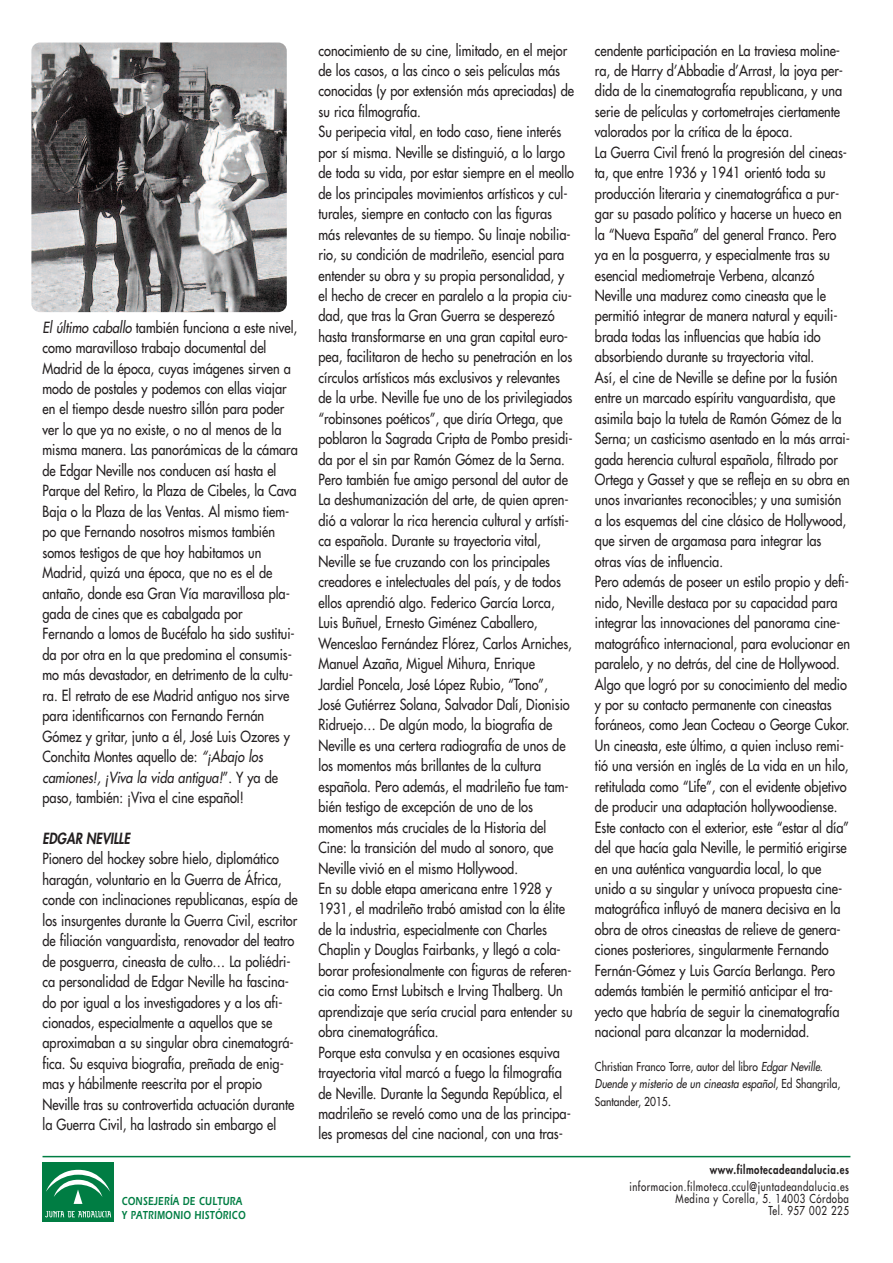
<style>
.page{position:relative;width:893px;height:1263px;background:#fff}
.page>*{position:absolute;margin:0;border:0;box-sizing:border-box;transform-origin:0 0}
.t1{font:15px/20.4px "Futura LT";color:#231f20;scale:.85 1}
.t2{font:italic 800 15px "Futura LT";color:#231f20;scale:.85 1}
.t3{font:12px/16.4px "Futura LT";color:#231f20;scale:.85 1}
.t4{font:12px/12px "Futura LT";letter-spacing:.06em;color:#231f20;text-align:right;scale:.8 1}
.t5{font:12px/14.4px "Erie Black Plain";letter-spacing:.03em;color:#007d43;scale:.75 1}
.t6{font:800 12px "Futura LT";letter-spacing:.06em;color:#231f20;scale:.8 1}
.s1{font-style:italic}
.s2{font-size:14.25px}
</style>
<div class="page">
<hr style="left:43px;top:1156px;width:807px;height:1px;background:#007d43">
<img style="left:32px;top:43px;width:255px;height:269px;border-radius:9px">
<div style="left:43px;top:1162px;width:71px;height:60px;background:#007d43"></div>
<svg style="left:45px;top:1211px;width:66px;height:6px"></svg>
<svg style="left:46px;top:1170px;width:64px;height:34px"></svg>
<p class="t1" style="left:43px;top:317px;width:302px"><span class="s1">El último caballo</span> también funciona a este nivel, como maravilloso trabajo documental del Madrid de la época, cuyas imágenes sirven a modo de postales y podemos con ellas viajar en el tiempo desde nuestro sillón para poder ver lo que ya no existe, o no al menos de la misma manera. Las panorámicas de la cámara de Edgar Neville nos conducen así hasta el Parque del Retiro, la Plaza de Cibeles, la Cava Baja o la Plaza de las Ventas. Al mismo tiem&shy;po que Fernando nosotros mismos también somos testigos de que hoy habitamos un Madrid, quizá una época, que no es el de antaño, donde esa Gran Vía maravillosa pla&shy;gada de cines que es cabalgada por<br>Fernando a lomos de Bucéfalo ha sido sustitui&shy;da por otra en la que predomina el consumis&shy;mo más devastador, en detrimento de la cultu&shy;ra. El retrato de ese Madrid antiguo nos sirve para identificarnos con Fernando Fernán Gómez y gritar, junto a él, José Luis Ozores y Conchita Montes aquello de: <span class="s1">“¡Abajo los camiones!, ¡Viva la vida antigua!</span>”. Y ya de paso, también: ¡Viva el cine español!</p>
<p class="t2" style="left:43px;top:829px;width:104px">EDGAR NEVILLE</p>
<p class="t1" style="left:43px;top:848px;width:302px">Pionero del hockey sobre hielo, diplomático haragán, voluntario en la Guerra de África, conde con inclinaciones republicanas, espía de los insurgentes durante la Guerra Civil, escritor de filiación vanguardista, renovador del teatro de posguerra, cineasta de culto… La poliédri&shy;ca personalidad de Edgar Neville ha fascina&shy;do por igual a los investigadores y a los afi&shy;cionados, especialmente a aquellos que se aproximaban a su singular obra cinematográ&shy;fica. Su esquiva biografía, preñada de enig&shy;mas y hábilmente reescrita por el propio Neville tras su controvertida actuación durante la Guerra Civil, ha lastrado sin embargo el</p>
<p class="t5" style="left:122px;top:1193px;width:167px">CONSEJERÍA DE CULTURA<br>Y PATRIMONIO HISTÓRICO</p>
<p class="t1" style="left:319px;top:40px;width:302px">conocimiento de su cine, limitado, en el mejor de los casos, a las cinco o seis películas más conocidas (y por extensión más apreciadas) de su rica filmografía.<br>Su peripecia vital, en todo caso, tiene interés por sí misma. Neville se distinguió, a lo largo de toda su vida, por estar siempre en el meollo de los principales movimientos artísticos y cul&shy;turales, siempre en contacto con las figuras más relevantes de su tiempo. Su linaje nobilia&shy;rio, su condición de madrileño, esencial para entender su obra y su propia personalidad, y el hecho de crecer en paralelo a la propia ciu&shy;dad, que tras la Gran Guerra se desperezó hasta transformarse en una gran capital euro&shy;pea, facilitaron de hecho su penetración en los círculos artísticos más exclusivos y relevantes de la urbe. Neville fue uno de los privilegiados “robinsones poéticos”, que diría Ortega, que poblaron la Sagrada Cripta de Pombo presidi&shy;da por el sin par Ramón Gómez de la Serna.<br>Pero también fue amigo personal del autor de La deshumanización del arte, de quien apren&shy;dió a valorar la rica herencia cultural y artísti&shy;ca española. Durante su trayectoria vital, Neville se fue cruzando con los principales creadores e intelectuales del país, y de todos ellos aprendió algo. Federico García Lorca, Luis Buñuel, Ernesto Giménez Caballero, Wenceslao Fernández Flórez, Carlos Arniches, Manuel Azaña, Miguel Mihura, Enrique Jardiel Poncela, José López Rubio, “Tono”, José Gutiérrez Solana, Salvador Dalí, Dionisio Ridruejo… De algún modo, la biografía de Neville es una certera radiografía de unos de los momentos más brillantes de la cultura española. Pero además, el madrileño fue tam&shy;bién testigo de excepción de uno de los momentos más cruciales de la Historia del Cine: la transición del mudo al sonoro, que Neville vivió en el mismo Hollywood.<br>En su doble etapa americana entre 1928 y 1931, el madrileño trabó amistad con la élite de la industria, especialmente con Charles Chaplin y Douglas Fairbanks, y llegó a cola&shy;borar profesionalmente con figuras de referen&shy;cia como Ernst Lubitsch e Irving Thalberg. Un aprendizaje que sería crucial para entender su obra cinematográfica.<br>Porque esta convulsa y en ocasiones esquiva trayectoria vital marcó a fuego la filmografía de Neville. Durante la Segunda República, el madrileño se reveló como una de las principa&shy;les promesas del cine nacional, con una tras-</p>
<p class="t1" style="left:595px;top:40px;width:302px">cendente participación en La traviesa moline&shy;ra, de Harry d’Abbadie d’Arrast, la joya per&shy;dida de la cinematografía republicana, y una serie de películas y cortometrajes ciertamente valorados por la crítica de la época.<br>La Guerra Civil frenó la progresión del cineas&shy;ta, que entre 1936 y 1941 orientó toda su producción literaria y cinematográfica a pur&shy;gar su pasado político y hacerse un hueco en la “Nueva España” del general Franco. Pero ya en la posguerra, y especialmente tras su esencial mediometraje Verbena, alcanzó Neville una madurez como cineasta que le permitió integrar de manera natural y equili&shy;brada todas las influencias que había ido absorbiendo durante su trayectoria vital.<br>Así, el cine de Neville se define por la fusión entre un marcado espíritu vanguardista, que asimila bajo la tutela de Ramón Gómez de la Serna; un casticismo asentado en la más arrai&shy;gada herencia cultural española, filtrado por Ortega y Gasset y que se refleja en su obra en unos invariantes reconocibles; y una sumisión a los esquemas del cine clásico de Hollywood, que sirven de argamasa para integrar las otras vías de influencia.<br>Pero además de poseer un estilo propio y defi&shy;nido, Neville destaca por su capacidad para integrar las innovaciones del panorama cine&shy;matográfico internacional, para evolucionar en paralelo, y no detrás, del cine de Hollywood.<br>Algo que logró por su conocimiento del medio y por su contacto permanente con cineastas foráneos, como Jean Cocteau o George Cukor.<br>Un cineasta, este último, a quien incluso remi&shy;tió una versión en inglés de La vida en un hilo, retitulada como “Life”, con el evidente objetivo de producir una adaptación hollywoodiense.<br>Este contacto con el exterior, este “estar al día” del que hacía gala Neville, le permitió erigirse en una auténtica vanguardia local, lo que unido a su singular y unívoca propuesta cine&shy;matográfica influyó de manera decisiva en la obra de otros cineastas de relieve de genera&shy;ciones posteriores, singularmente Fernando Fernán-Gómez y Luis García Berlanga. Pero además también le permitió anticipar el tra&shy;yecto que habría de seguir la cinematografía nacional para alcanzar la modernidad.</p>
<p class="t3" style="left:595px;top:1059px;width:290px">Christian Franco Torre, autor del libro <span class="s1">Edgar Neville.<br>Duende y misterio de un cineasta español</span>, Ed Shangrila,</p>
<p class="t3" style="left:595px;top:1093px;width:91px">Santander, 2015<span class="s2">.</span></p>
<p class="t6" style="left:710px;top:1162px;width:176px">www.filmotecadeandalucia.es</p>
<p class="t4" style="left:629px;top:1180px;width:276px">informacion.filmoteca.ccul@juntadeandalucia.es<br>Medina y Corella, 5. 14003 Córdoba<br>Tel. 957 002 225</p>
</div>
